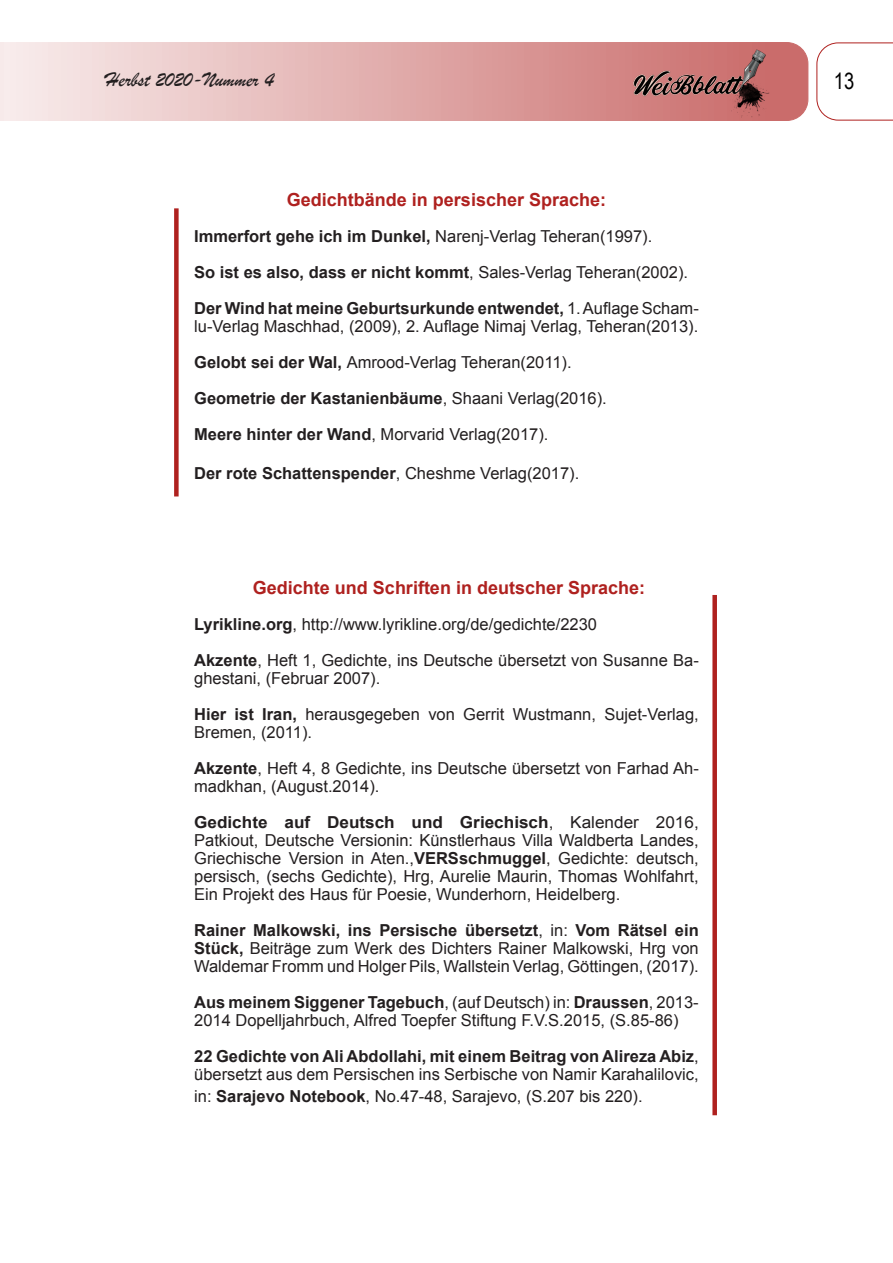
<style>
.page{position:relative;width:893px;height:1263px;background:#fff}
.page>*{position:absolute;margin:0;border:0;box-sizing:border-box;transform-origin:0 0}
.t1{font:22.5px "Arial Narrow";color:#000}
.t2{font:21px "Brush Script";color:#231f20}
.t3{font:700 18px "Arial";color:#af211f}
.t4{font:16.5px/18px "Arial";color:#231f20}
.t5{font:700 16.5px "Arial";color:#231f20}
.t6{font:700 16.5px "Arial";color:#231f20;scale:1.04 1}
.s1{font-weight:700}
.s2{font-weight:400}
</style>
<div class="page">
<svg style="left:0;top:42px;width:808px;height:79px;background:#e3b4b4"></svg>
<img style="left:628px;top:42px;width:144px;height:79px">
<svg style="left:816px;top:43px;width:77px;height:77px"></svg>
<div style="left:712px;top:595px;width:5px;height:520px;background:#af211f"></div>
<div style="left:174px;top:208px;width:5px;height:288px;background:#af211f"></div>
<p class="t2" style="left:105px;top:66px;width:170px">Herbst 2020-Nummer 4</p>
<h1 class="t1" style="left:834px;top:65px;width:22px">13</h1>
<p class="t3" style="left:287px;top:186px;width:321px">Gedichtbände in persischer Sprache:</p>
<p class="t4" style="left:194px;top:227px;width:460px"><span class="s1">Immerfort gehe ich im Dunkel,</span> Narenj-Verlag Teheran(1997).</p>
<p class="t5" style="left:194px;top:260px;width:495px">So ist es also, dass er nicht kommt<span class="s2">, Sales-Verlag Teheran(2002).</span></p>
<p class="t4" style="left:194px;top:299px;width:506px"><span class="s1">Der Wind hat meine Geburtsurkunde entwendet,</span> 1. Auflage Scham&shy;lu-Verlag Maschhad, (2009), 2. Auflage Nimaj Verlag, Teheran(2013).</p>
<p class="t4" style="left:194px;top:353px;width:379px"><span class="s1">Gelobt sei der Wal,</span> Amrood-Verlag Teheran(2011).</p>
<p class="t5" style="left:194px;top:386px;width:414px">Geometrie der Kastanienbäume<span class="s2">, Shaani Verlag(2016).</span></p>
<p class="t4" style="left:194px;top:425px;width:356px"><span class="s1">Meere hinter der Wand</span>, Morvarid Verlag(2017).</p>
<p class="t5" style="left:194px;top:462px;width:387px">Der rote Schattenspender<span class="s2">, Cheshme Verlag(2017).</span></p>
<p class="t3" style="left:253px;top:575px;width:394px">Gedichte und Schriften in deutscher Sprache:</p>
<p class="t4" style="left:194px;top:615px;width:404px"><span class="s1">Lyrikline.org</span>, http://www.lyrikline.org/de/gedichte/2230</p>
<p class="t4" style="left:194px;top:651px;width:506px"><span class="s1">Akzente</span>, Heft 1, Gedichte, ins Deutsche übersetzt von Susanne Ba&shy;ghestani, (Februar 2007).</p>
<p class="t4" style="left:194px;top:705px;width:506px"><span class="s1">Hier ist Iran,</span> herausgegeben von Gerrit Wustmann, Sujet-Verlag,<br>Bremen, (2011).</p>
<p class="t4" style="left:194px;top:759px;width:506px"><span class="s1">Akzente</span>, Heft 4, 8 Gedichte, ins Deutsche übersetzt von Farhad Ah&shy;madkhan, (August.2014).</p>
<p class="t6" style="left:194px;top:811px;width:487px">Gedichte auf Deutsch und Griechisch<span class="s2">, Kalender 2016,</span></p>
<p class="t4" style="left:194px;top:831px;width:506px">Patkiout, Deutsche Versionin: Künstlerhaus Villa Waldberta Landes,</p>
<p class="t4" style="left:194px;top:849px;width:506px;text-align:justify">Griechische Version in Aten.,<span class="s1">VERSschmuggel</span>, Gedichte: deutsch, persisch, (sechs Gedichte), Hrg, Aurelie Maurin, Thomas Wohlfahrt, Ein Projekt des Haus für Poesie, Wunderhorn, Heidelberg.</p>
<p class="t4" style="left:194px;top:921px;width:506px;text-align:justify"><span class="s1">Rainer Malkowski, ins Persische übersetzt</span>, in: <span class="s1">Vom Rätsel ein Stück,</span> Beiträge zum Werk des Dichters Rainer Malkowski, Hrg von Waldemar Fromm und Holger Pils, Wallstein Verlag, Göttingen, (2017).</p>
<p class="t4" style="left:194px;top:993px;width:506px"><span class="s1">Aus meinem Siggener Tagebuch</span>, (auf Deutsch) in: <span class="s1">Draussen</span>, 2013-<br>2014 Dopelljahrbuch, Alfred Toepfer Stiftung F.V.S.2015, (S.85-86)</p>
<p class="t4" style="left:194px;top:1047px;width:506px"><span class="s1">22 Gedichte von Ali Abdollahi, mit einem Beitrag von Alireza Abiz</span>, übersetzt aus dem Persischen ins Serbische von Namir Karahalilovic,</p>
<p class="t4" style="left:194px;top:1087px;width:450px">in: <span class="s1">Sarajevo Notebook</span>, No.47-48, Sarajevo, (S.207 bis 220).</p>
</div>
